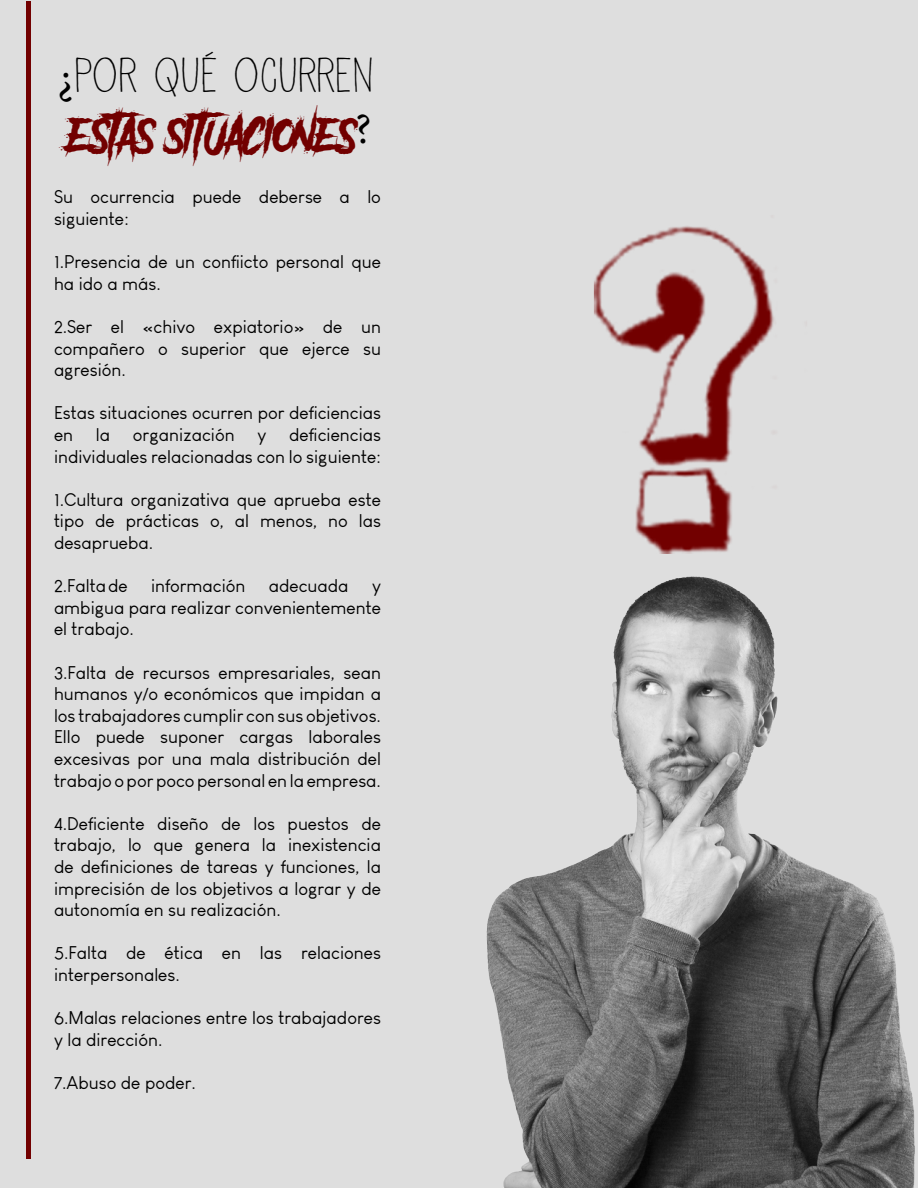
<style>
.page{position:relative;width:918px;height:1188px;background:#dedede}
.page>*{position:absolute;margin:0;border:0;box-sizing:border-box;transform-origin:0 0}
.t1{font:43.05px "Another Danger Demo";color:#720000}
.t2{font:43.05px "DK Pisang";color:#000}
.t3{font:18px/21.6px "Louis George Cafe";color:#000}
.s1{font-family:"Minion Pro"}
.s2{font-family:"Minion Pro";color:#000}
</style>
<div class="page">
<img style="left:486px;top:226px;width:429px;height:962px">
<div style="left:26px;top:1px;width:5px;height:1158px;background:#720000"></div>
<p class="t2" style="left:58px;top:48px;width:318px"><span class="s1">¿</span>POR QUÉ OCURREN</p>
<p class="t1" style="left:67px;top:103px;width:306px">ESTAS SITUACIONES<span class="s2">?</span></p>
<p class="t3" style="left:54px;top:186px;width:329px">Su ocurrencia puede deberse a lo siguiente:</p>
<p class="t3" style="left:54px;top:251px;width:329px">1.Presencia de un conflicto personal que ha ido a más.</p>
<p class="t3" style="left:54px;top:316px;width:329px;text-align:justify">2.Ser el «chivo expiatorio» de un compañero o superior que ejerce su agresión.</p>
<p class="t3" style="left:54px;top:402px;width:329px">Estas situaciones ocurren por deficiencias en</p>
<p class="t3" style="left:54px;top:424px;width:329px;text-align:right">deficiencias<br>individuales relacionadas con lo siguiente:</p>
<p class="t3" style="left:54px;top:489px;width:329px;text-align:justify">1.Cultura organizativa que aprueba este tipo de prácticas o, al menos, no las desaprueba.</p>
<p class="t3" style="left:54px;top:575px;width:75px">2.Faltade</p>
<p class="t3" style="left:151px;top:575px;width:96px">información</p>
<p class="t3" style="left:269px;top:575px;width:81px">adecuada</p>
<p class="t3" style="left:96px;top:424px;width:16px">la</p>
<p class="t3" style="left:133px;top:424px;width:103px">organización</p>
<p class="t3" style="left:257px;top:424px;width:10px">y</p>
<p class="t3" style="left:54px;top:575px;width:329px;text-align:justify;text-indent:318px">y ambigua para realizar convenientemente el trabajo.</p>
<p class="t3" style="left:54px;top:661px;width:329px;text-align:justify">3.Falta de recursos empresariales, sean humanos y/o económicos que impidan a los trabajadores cumplir con sus objetivos.<br>Ello puede suponer cargas laborales excesivas por una mala distribución del trabajo o por poco personal en la empresa.</p>
<p class="t3" style="left:54px;top:813px;width:329px;text-align:justify">4.Deficiente diseño de los puestos de trabajo, lo que genera la inexistencia de definiciones de tareas y funciones, la imprecisión de los objetivos a lograr y de autonomía en su realización.</p>
<p class="t3" style="left:54px;top:942px;width:329px">5.Falta de ética en las relaciones interpersonales.</p>
<p class="t3" style="left:54px;top:1007px;width:329px">6.Malas relaciones entre los trabajadores y la dirección.</p>
<p class="t3" style="left:54px;top:1072px;width:143px">7.Abuso de poder.</p>
</div>
